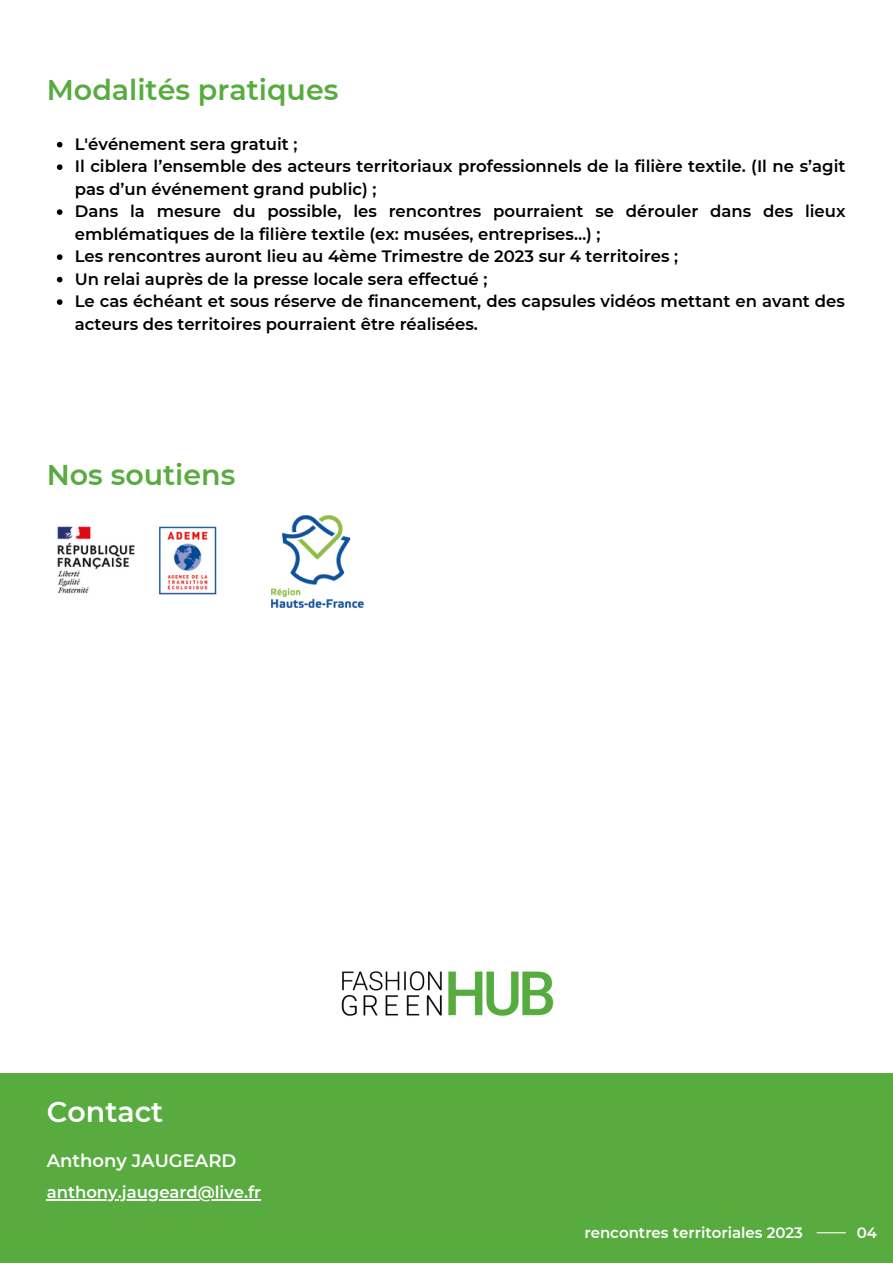
<style>
.page{position:relative;width:893px;height:1264px;background:#fff}
.page>*{position:absolute;margin:0;border:0;box-sizing:border-box;transform-origin:0 0}
.t1{font:600 28.5px "Montserrat";color:#58ac3f}
.t2{font:600 28.5px "Montserrat";color:#fff}
.t3{font:600 18px "Montserrat";color:#fff}
.t4{font:600 16.5px/22.5px "Montserrat";color:#000}
.t5{font:600 16.5px "Montserrat";color:#fff}
.t6{font:600 15px "Montserrat";color:#fff}
</style>
<div class="page">
<img style="left:341px;top:971px;width:213px;height:45px">
<img style="left:57px;top:526px;width:160px;height:69px">
<img style="left:271px;top:515px;width:92px;height:92px">
<div style="left:0;top:1073px;width:892px;height:189px;background:#58ac3f"></div>
<svg style="left:57px;top:142px;width:5px;height:5px"></svg>
<svg style="left:57px;top:164px;width:5px;height:6px"></svg>
<svg style="left:57px;top:209px;width:5px;height:6px"></svg>
<svg style="left:57px;top:254px;width:5px;height:6px"></svg>
<svg style="left:57px;top:277px;width:5px;height:5px"></svg>
<svg style="left:57px;top:299px;width:5px;height:6px"></svg>
<hr style="left:47px;top:1199px;width:214px;height:1px;background:#fff">
<svg style="left:816px;top:1232px;width:29px;height:1px"></svg>
<p class="t1" style="left:47px;top:72px;width:293px">Modalités pratiques</p>
<p class="t4" style="left:75px;top:132px;width:224px">L'événement sera gratuit ;</p>
<p class="t4" style="left:75px;top:155px;width:772px">Il ciblera l’ensemble des acteurs territoriaux professionnels de la filière textile. (Il ne s’agit pas d’un événement grand public) ;</p>
<p class="t4" style="left:75px;top:200px;width:772px">Dans la mesure du possible, les rencontres pourraient se dérouler dans des lieux emblématiques de la filière textile (ex: musées, entreprises…) ;</p>
<p class="t4" style="left:75px;top:245px;width:604px">Les rencontres auront lieu au 4ème Trimestre de 2023 sur 4 territoires ;</p>
<p class="t4" style="left:75px;top:267px;width:414px">Un relai auprès de la presse locale sera effectué ;</p>
<p class="t4" style="left:75px;top:290px;width:771px">Le cas échéant et sous réserve de financement, des capsules vidéos mettant en avant des acteurs des territoires pourraient être réalisées.</p>
<p class="t1" style="left:47px;top:457px;width:190px">Nos soutiens</p>
<p class="t2" style="left:47px;top:1094px;width:118px">Contact</p>
<p class="t3" style="left:47px;top:1149px;width:191px">Anthony JAUGEARD</p>
<p class="t5" style="left:47px;top:1182px;width:216px">anthony.jaugeard@live.fr</p>
<p class="t6" style="left:584px;top:1223px;width:220px">rencontres territoriales 2023</p>
<p class="t6" style="left:856px;top:1223px;width:22px">04</p>
</div>
